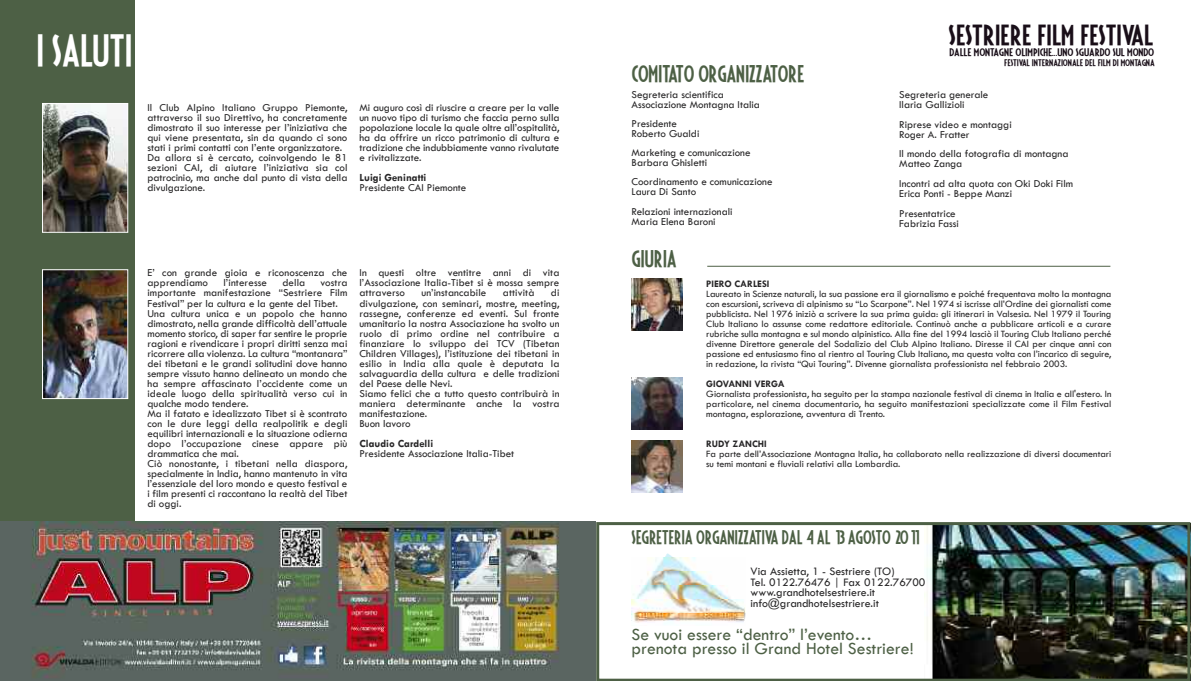
<style>
.page{position:relative;width:1191px;height:681px;background:#fff}
.page>*{position:absolute;margin:0;border:0;box-sizing:border-box;transform-origin:0 0}
.t1{font:35.6px "Fiesta";color:#fff}
.t2{font:22.9px "Fiesta";color:#190e18;scale:1.13 1}
.t3{font:19px "Fiesta";color:#4d6045}
.t4{font:17.7px/13.4px "Tw Cen";color:#4d6045}
.t5{font:15.6px "Fiesta";color:#4d6045}
.t6{font:11.8px/10.7px "Tw Cen";color:#272627}
.t7{font:11px/10px "Tw Cen";color:#272627}
.t8{font:700 11px "Tw Cen";color:#272627}
.t9{font:10px/10px "Tw Cen";color:#272627;text-align:justify}
.t10{font:700 10px "Tw Cen";color:#272627}
.t11{font:8.7px "Fiesta";color:#190e18;scale:1.24 1}
.t12{font:7.6px "Fiesta";color:#190e18;scale:1.19 1}
</style>
<div class="page">
<img style="left:596px;top:522px;width:594px;height:158px">
<div style="left:0;top:0;width:134px;height:680px;background:#4d6045"></div>
<img style="left:631px;top:377px;width:51px;height:52px">
<img style="left:631px;top:440px;width:51px;height:52px">
<img style="left:631px;top:278px;width:51px;height:52px">
<img style="left:631px;top:551px;width:115px;height:74px">
<img style="left:44px;top:271px;width:82px;height:126px">
<div style="left:42px;top:269px;width:86px;height:130px;border:1px solid #fff"></div>
<img style="left:44px;top:105px;width:82px;height:126px">
<div style="left:42px;top:103px;width:86px;height:130px;border:1px solid #fff"></div>
<img style="left:0;top:521px;width:595px;height:159px">
<hr style="left:707px;top:266px;width:403px;height:1px;background:#4d6045">
<h1 class="t1" style="left:36px;top:34px;width:98px">I SALUTI</h1>
<p class="t7" style="left:147px;top:102px;width:201px">Il Club Alpino Italiano Gruppo Piemonte, attraverso il suo Direttivo, ha concretamente dimostrato il suo interesse per l’iniziativa che qui viene presentata, sin da quando ci sono stati i primi contatti con l’ente organizzatore.<br>Da allora si è cercato, coinvolgendo le 81 sezioni CAI, di aiutare l’iniziativa sia col patrocinio, ma anche dal punto di vista della divulgazione.</p>
<p class="t7" style="left:359px;top:102px;width:201px;text-align:justify">Mi auguro così di riuscire a creare per la valle un nuovo tipo di turismo che faccia perno sulla popolazione locale la quale oltre all’ospitalità, ha da offrire un ricco patrimonio di cultura e tradizione che indubbiamente vanno rivalutate e rivitalizzate.</p>
<p class="t8" style="left:359px;top:171px;width:68px">Luigi Geninatti</p>
<p class="t7" style="left:359px;top:182px;width:108px">Presidente CAI Piemonte</p>
<p class="t7" style="left:147px;top:268px;width:201px">E’ con grande gioia e riconoscenza che apprendiamo</p>
<p class="t7" style="left:147px;top:278px;width:201px;text-indent:173px">vostra importante manifestazione “Sestriere Film Festival” per la cultura e la gente del Tibet.<br>Una cultura unica e un popolo che hanno dimostrato, nella grande difficoltà dell’attuale momento storico, di saper far sentire le proprie ragioni e rivendicare i propri diritti senza mai ricorrere alla violenza. La cultura “montanara” dei tibetani e le grandi solitudini dove hanno sempre vissuto hanno delineato un mondo che ha sempre affascinato l’occidente come un ideale luogo della spiritualità verso cui in qualche modo tendere.<br>Ma il fatato e idealizzato Tibet si è scontrato con le dure leggi della realpolitik e degli equilibri internazionali e la situazione odierna dopo l’occupazione cinese appare più drammatica che mai.<br>Ciò nonostante, i tibetani nella diaspora, specialmente in India, hanno mantenuto in vita l’essenziale del loro mondo e questo festival e i film presenti ci raccontano la realtà del Tibet di oggi.</p>
<p class="t7" style="left:359px;top:268px;width:201px;text-align:justify">In questi oltre ventitre anni di vita l’Associazione Italia-Tibet si è mossa sempre attraverso</p>
<p class="t7" style="left:223px;top:278px;width:45px">l’interesse</p>
<p class="t7" style="left:282px;top:278px;width:24px">della</p>
<p class="t7" style="left:359px;top:288px;width:201px;text-indent:191px">di divulgazione, con seminari, mostre, meeting, rassegne, conferenze ed eventi. Sul fronte umanitario la nostra Associazione ha svolto un ruolo di primo ordine nel contribuire a finanziare lo sviluppo dei TCV (Tibetan Children Villages), l’istituzione dei tibetani in esilio in India alla quale è deputata la salvaguardia della cultura e delle tradizioni del Paese delle Nevi.<br>Siamo felici che a tutto questo contribuirà in maniera determinante anche la vostra manifestazione.<br>Buon lavoro</p>
<p class="t8" style="left:359px;top:437px;width:75px">Claudio Cardelli</p>
<p class="t7" style="left:359px;top:448px;width:156px">Presidente Associazione Italia-Tibet</p>
<p class="t7" style="left:421px;top:288px;width:66px">un’instancabile</p>
<p class="t7" style="left:503px;top:288px;width:33px">attività</p>
<h3 class="t3" style="left:631px;top:65px;width:174px">COMITATO ORGANIZZATORE</h3>
<p class="t7" style="left:631px;top:90px;width:130px">Segreteria scientifica<br>Associazione Montagna Italia</p>
<p class="t7" style="left:631px;top:119px;width:69px">Presidente<br>Roberto Gualdi</p>
<p class="t7" style="left:631px;top:148px;width:121px">Marketing e comunicazione<br>Barbara Ghisletti</p>
<p class="t7" style="left:631px;top:177px;width:143px">Coordinamento e comunicazione<br>Laura Di Santo</p>
<p class="t7" style="left:631px;top:206px;width:103px">Relazioni internazionali<br>Maria Elena Baroni</p>
<h3 class="t3" style="left:631px;top:249px;width:47px">GIURIA</h3>
<h2 class="t2" style="left:948px;top:24px;width:182px">SESTRIERE FILM FESTIVAL</h2>
<p class="t11" style="left:949px;top:48px;width:166px">DALLE MONTAGNE OLIMPICHE...UNO SGUARDO SUL MONDO</p>
<p class="t12" style="left:1004px;top:59px;width:128px">FESTIVAL INTERNAZIONALE DEL FILM DI MONTAGNA</p>
<p class="t7" style="left:899px;top:90px;width:91px">Segreteria generale<br>Ilaria Gallizioli</p>
<p class="t7" style="left:899px;top:120px;width:114px">Riprese video e montaggi<br>Roger A. Fratter</p>
<p class="t7" style="left:899px;top:149px;width:171px">Il mondo della fotografia di montagna<br>Matteo Zanga</p>
<p class="t7" style="left:899px;top:179px;width:175px">Incontri ad alta quota con Oki Doki Film<br>Erica Ponti - Beppe Manzi</p>
<p class="t7" style="left:899px;top:208px;width:61px">Presentatrice<br>Fabrizia Fassi</p>
<p class="t10" style="left:706px;top:278px;width:65px">PIERO CARLESI</p>
<p class="t9" style="left:706px;top:289px;width:406px">Laureato in Scienze naturali, la sua passione era il giornalismo e poiché frequentava molto la montagna con escursioni, scriveva di alpinismo su “Lo Scarpone”. Nel 1974 si iscrisse all’Ordine dei giornalisti come pubblicista. Nel 1976 iniziò a scrivere la sua prima guida: gli itinerari in Valsesia. Nel 1979 il Touring Club Italiano lo assunse come redattore editoriale. Continuò anche a pubblicare articoli e a curare rubriche sulla montagna e sul mondo alpinistico. Alla fine del 1994 lasciò il Touring Club Italiano perché divenne Direttore generale del Sodalizio del Club Alpino Italiano. Diresse il CAI per cinque anni con passione ed entusiasmo fino al rientro al Touring Club Italiano, ma questa volta con l’incarico di seguire, in redazione, la rivista “Qui Touring”. Divenne giornalista professionista nel febbraio 2003.</p>
<p class="t10" style="left:706px;top:378px;width:80px">GIOVANNI VERGA</p>
<p class="t9" style="left:706px;top:389px;width:406px">Giornalista professionista, ha seguito per la stampa nazionale festival di cinema in Italia e all'estero. In particolare, nel cinema documentario, ha seguito manifestazioni specializzate come il Film Festival montagna, esplorazione, avventura di Trento.</p>
<p class="t10" style="left:706px;top:438px;width:62px">RUDY ZANCHI</p>
<p class="t9" style="left:706px;top:449px;width:406px">Fa parte dell’Associazione Montagna Italia, ha collaborato nella realizzazione di diversi documentari su temi montani e fluviali relativi alla Lombardia.</p>
<h3 class="t5" style="left:631px;top:529px;width:287px">SEGRETERIA ORGANIZZATIVA DAL 4 AL 13 AGOSTO 2011</h3>
<p class="t6" style="left:750px;top:565px;width:176px">Via Assietta, 1 - Sestriere (TO)<br>Tel. 0122.76476 | Fax 0122.76700 www.grandhotelsestriere.it info@grandhotelsestriere.it</p>
<h3 class="t4" style="left:631px;top:628px;width:283px">Se vuoi essere “dentro” l’evento… prenota presso il Grand Hotel Sestriere!</h3>
</div>
